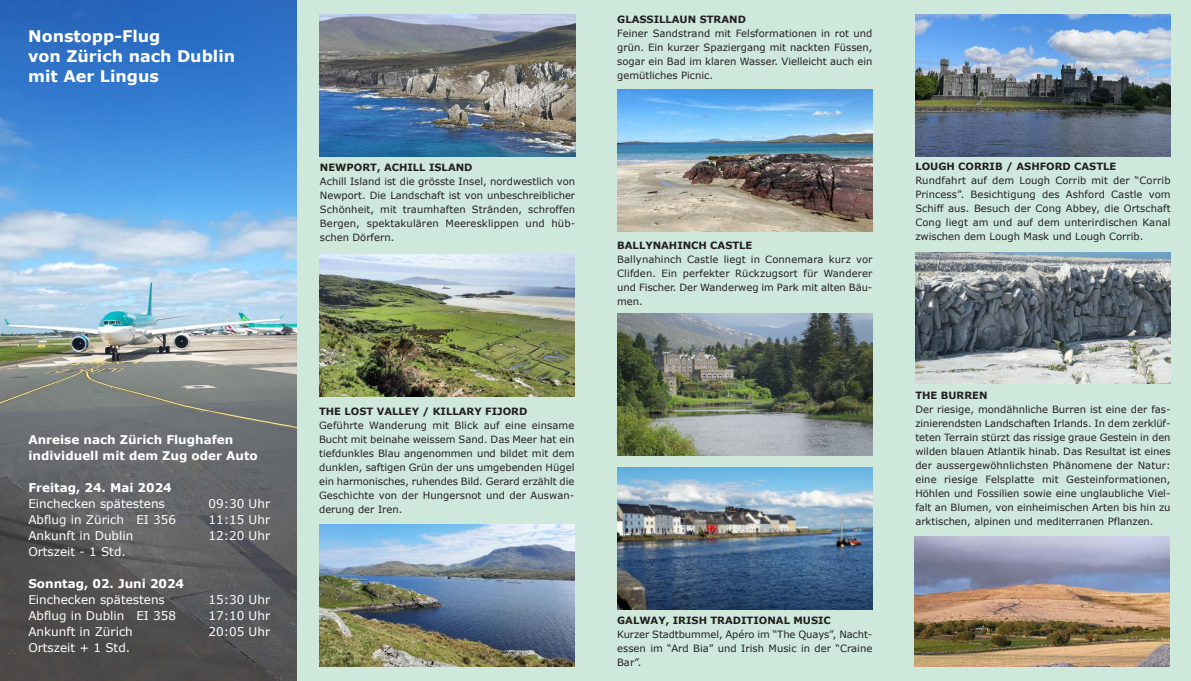
<style>
.page{position:relative;width:1191px;height:681px;background:#fff}
.page>*{position:absolute;margin:0;border:0;box-sizing:border-box;transform-origin:0 0}
.t1{font:700 16px "Verdana";color:#fff}
.t2{font:12px "Verdana";color:#fff}
.t3{font:700 12px "Verdana";color:#fff}
.t4{font:10px/14px "Verdana";color:#231f20;text-align:justify}
.t5{font:700 10px "Verdana";color:#231f20}
</style>
<div class="page">
<img style="left:0;top:0;width:298px;height:680px">
<div style="left:298px;top:0;width:893px;height:680px;background:#cee8dc"></div>
<img style="left:320px;top:14px;width:255px;height:142px">
<img style="left:319px;top:255px;width:255px;height:141px">
<img style="left:914px;top:536px;width:255px;height:130px">
<img style="left:319px;top:524px;width:255px;height:141px">
<img style="left:617px;top:467px;width:255px;height:142px">
<img style="left:915px;top:253px;width:255px;height:130px">
<img style="left:915px;top:14px;width:255px;height:142px">
<img style="left:617px;top:90px;width:255px;height:142px">
<img style="left:617px;top:313px;width:255px;height:142px">
<p class="t1" style="left:28px;top:26px;width:134px">Nonstopp-Flug</p>
<p class="t1" style="left:28px;top:46px;width:208px">von Zürich nach Dublin</p>
<p class="t1" style="left:28px;top:66px;width:132px">mit Aer Lingus</p>
<p class="t3" style="left:28px;top:431px;width:206px">Anreise nach Zürich Flughafen</p>
<p class="t3" style="left:28px;top:447px;width:231px">individuell mit dem Zug oder Auto</p>
<p class="t3" style="left:28px;top:479px;width:145px">Freitag, 24. Mai 2024</p>
<p class="t2" style="left:28px;top:495px;width:138px">Einchecken spätestens</p>
<p class="t2" style="left:208px;top:495px;width:63px">09:30 Uhr</p>
<p class="t2" style="left:28px;top:511px;width:149px">Abflug in Zürich EI 356</p>
<p class="t2" style="left:208px;top:511px;width:63px">11:15 Uhr</p>
<p class="t2" style="left:28px;top:527px;width:106px">Ankunft in Dublin</p>
<p class="t2" style="left:208px;top:527px;width:63px">12:20 Uhr</p>
<p class="t2" style="left:28px;top:543px;width:99px">Ortszeit - 1 Std.</p>
<p class="t3" style="left:28px;top:575px;width:157px">Sonntag, 02. Juni 2024</p>
<p class="t2" style="left:28px;top:591px;width:138px">Einchecken spätestens</p>
<p class="t2" style="left:208px;top:591px;width:63px">15:30 Uhr</p>
<p class="t2" style="left:28px;top:607px;width:149px">Abflug in Dublin EI 358</p>
<p class="t2" style="left:208px;top:607px;width:63px">17:10 Uhr</p>
<p class="t2" style="left:28px;top:623px;width:106px">Ankunft in Zürich</p>
<p class="t2" style="left:208px;top:623px;width:63px">20:05 Uhr</p>
<p class="t2" style="left:28px;top:639px;width:103px">Ortszeit + 1 Std.</p>
<p class="t5" style="left:320px;top:161px;width:154px">NEWPORT, ACHILL ISLAND</p>
<p class="t4" style="left:320px;top:174px;width:257px">Achill Island ist die grösste Insel, nordwestlich von Newport. Die Landschaft ist von unbeschreiblicher Schönheit, mit traumhaften Stränden, schroffen Bergen, spektakulären Meeresklippen und hüb&shy;schen Dörfern.</p>
<p class="t5" style="left:319px;top:404px;width:210px">THE LOST VALLEY / KILLARY FIJORD</p>
<p class="t4" style="left:319px;top:417px;width:257px">Geführte Wanderung mit Blick auf eine einsame Bucht mit beinahe weissem Sand. Das Meer hat ein tiefdunkles Blau angenommen und bildet mit dem dunklen, saftigen Grün der uns umgebenden Hügel ein harmonisches, ruhendes Bild. Gerard erzählt die Geschichte von der Hungersnot und der Auswan&shy;derung der Iren.</p>
<p class="t5" style="left:617px;top:13px;width:130px">GLASSILLAUN STRAND</p>
<p class="t4" style="left:617px;top:26px;width:257px">Feiner Sandstrand mit Felsformationen in rot und grün. Ein kurzer Spaziergang mit nackten Füssen, sogar ein Bad im klaren Wasser. Vielleicht auch ein gemütliches Picnic.</p>
<p class="t5" style="left:617px;top:239px;width:137px">BALLYNAHINCH CASTLE</p>
<p class="t4" style="left:617px;top:252px;width:257px">Ballynahinch Castle liegt in Connemara kurz vor Clifden. Ein perfekter Rückzugsort für Wanderer und Fischer. Der Wanderweg im Park mit alten Bäu&shy;men.</p>
<p class="t5" style="left:617px;top:613px;width:215px">GALWAY, IRISH TRADITIONAL MUSIC</p>
<p class="t4" style="left:617px;top:626px;width:257px">Kurzer Stadtbummel, Apéro im “The Quays”, Nacht&shy;essen im “Ard Bia” und Irish Music in der “Craine Bar”.</p>
<p class="t5" style="left:915px;top:160px;width:202px">LOUGH CORRIB / ASHFORD CASTLE</p>
<p class="t4" style="left:915px;top:173px;width:257px">Rundfahrt auf dem Lough Corrib mit der “Corrib Princess”. Besichtigung des Ashford Castle vom Schiff aus. Besuch der Cong Abbey, die Ortschaft Cong liegt am und auf dem unterirdischen Kanal zwischen dem Lough Mask und Lough Corrib.</p>
<p class="t5" style="left:915px;top:388px;width:74px">THE BURREN</p>
<p class="t4" style="left:915px;top:402px;width:257px">Der riesige, mondähnliche Burren ist eine der fas&shy;zinierendsten Landschaften Irlands. In dem zerklüf&shy;teten Terrain stürzt das rissige graue Gestein in den wilden blauen Atlantik hinab. Das Resultat ist eines der aussergewöhnlichsten Phänomene der Natur: eine riesige Felsplatte mit Gesteinformationen, Höhlen und Fossilien sowie eine unglaubliche Viel&shy;falt an Blumen, von einheimischen Arten bis hin zu arktischen, alpinen und mediterranen Pflanzen.</p>
</div>
